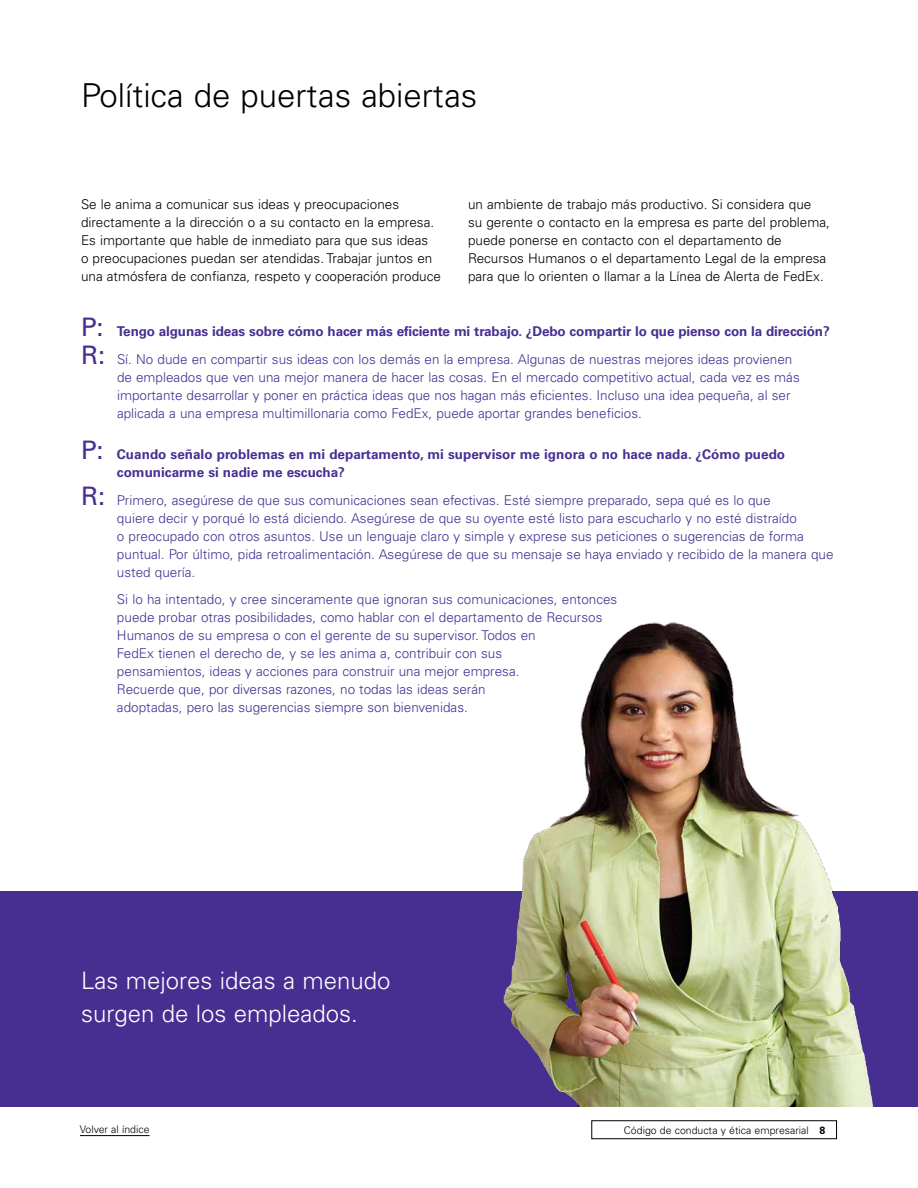
<style>
.page{position:relative;width:918px;height:1188px;background:#fff}
.page>*{position:absolute;margin:0;border:0;box-sizing:border-box;transform-origin:0 0}
.t1{font:300 33px "Univers";color:#000}
.t2{font:300 24px/33px "Univers";color:#fff}
.t3{font:300 13.5px/18px "Univers";color:#472f92}
.t4{font:300 13.5px/18px "Univers";color:#000}
.t5{font:700 13.5px/28.5px "Univers";color:#472f92}
.t6{font:300 10.5px "Univers";color:#000}
.s1{font-weight:400;font-size:25.5px}
.s2{font-weight:300}
.s3{font-weight:700}
</style>
<div class="page">
<div style="left:592px;top:1121px;width:245px;height:18px;border:1px solid #000"></div>
<hr style="left:80px;top:1135px;width:70px;height:1px;background:#000">
<div style="left:0;top:891px;width:918px;height:216px;background:#472f92"></div>
<img style="left:503px;top:622px;width:371px;height:485px">
<h1 class="t1" style="left:81px;top:76px;width:398px">Política de puertas abiertas</h1>
<p class="t4" style="left:81px;top:195px;width:361px">Se le anima a comunicar sus ideas y preocupaciones directamente a la dirección o a su contacto en la empresa.<br>Es importante que hable de inmediato para que sus ideas<br>o preocupaciones puedan ser atendidas. Trabajar juntos en una atmósfera de confianza, respeto y cooperación produce</p>
<p class="t4" style="left:468px;top:195px;width:363px">un ambiente de trabajo más productivo. Si considera que<br>su gerente o contacto en la empresa es parte del problema, puede ponerse en contacto con el departamento de Recursos Humanos o el departamento Legal de la empresa para que lo orienten o llamar a la Línea de Alerta de FedEx.</p>
<p class="t5" style="left:81px;top:317px;width:750px"><span class="s1">P:</span> Tengo algunas ideas sobre cómo hacer más eficiente mi trabajo. ¿Debo compartir lo que pienso con la dirección?<br><span class="s1">R:</span> <span class="s2">Sí. No dude en compartir sus ideas con los demás en la empresa. Algunas de nuestras mejores ideas provienen</span></p>
<p class="t3" style="left:117px;top:369px;width:684px">de empleados que ven una mejor manera de hacer las cosas. En el mercado competitivo actual, cada vez es más importante desarrollar y poner en práctica ideas que nos hagan más eficientes. Incluso una idea pequeña, al ser aplicada a una empresa multimillonaria como FedEx, puede aportar grandes beneficios.</p>
<p class="t5" style="left:117px;top:445px;width:670px;line-height:18px;text-indent:-36px"><span class="s1">P:</span> Cuando señalo problemas en mi departamento, mi supervisor me ignora o no hace nada. ¿Cómo puedo comunicarme si nadie me escucha?</p>
<p class="t3" style="left:117px;top:492px;width:718px;text-indent:-36px"><span class="s1">R:</span> Primero, asegúrese de que sus comunicaciones sean efectivas. Esté siempre preparado, sepa qué es lo que<br>quiere decir y porqué lo está diciendo. Asegúrese de que su oyente esté listo para escucharlo y no esté distraído<br>o preocupado con otros asuntos. Use un lenguaje claro y simple y exprese sus peticiones o sugerencias de forma puntual. Por último, pida retroalimentación. Asegúrese de que su mensaje se haya enviado y recibido de la manera que usted quería.</p>
<p class="t3" style="left:117px;top:591px;width:502px">Si lo ha intentado, y cree sinceramente que ignoran sus comunicaciones, entonces puede probar otras posibilidades, como hablar con el departamento de Recursos Humanos de su empresa o con el gerente de su supervisor. Todos en<br>FedEx tienen el derecho de, y se les anima a, contribuir con sus<br>pensamientos, ideas y acciones para construir una mejor empresa.<br>Recuerde que, por diversas razones, no todas las ideas serán<br>adoptadas, pero las sugerencias siempre son bienvenidas.</p>
<h2 class="t2" style="left:81px;top:964px;width:311px">Las mejores ideas a menudo surgen de los empleados.</h2>
<p class="t6" style="left:80px;top:1123px;width:71px">Volver al índice</p>
<p class="t6" style="left:624px;top:1124px;width:203px">Código de conducta y ética empresarial <span class="s3">8</span></p>
</div>
